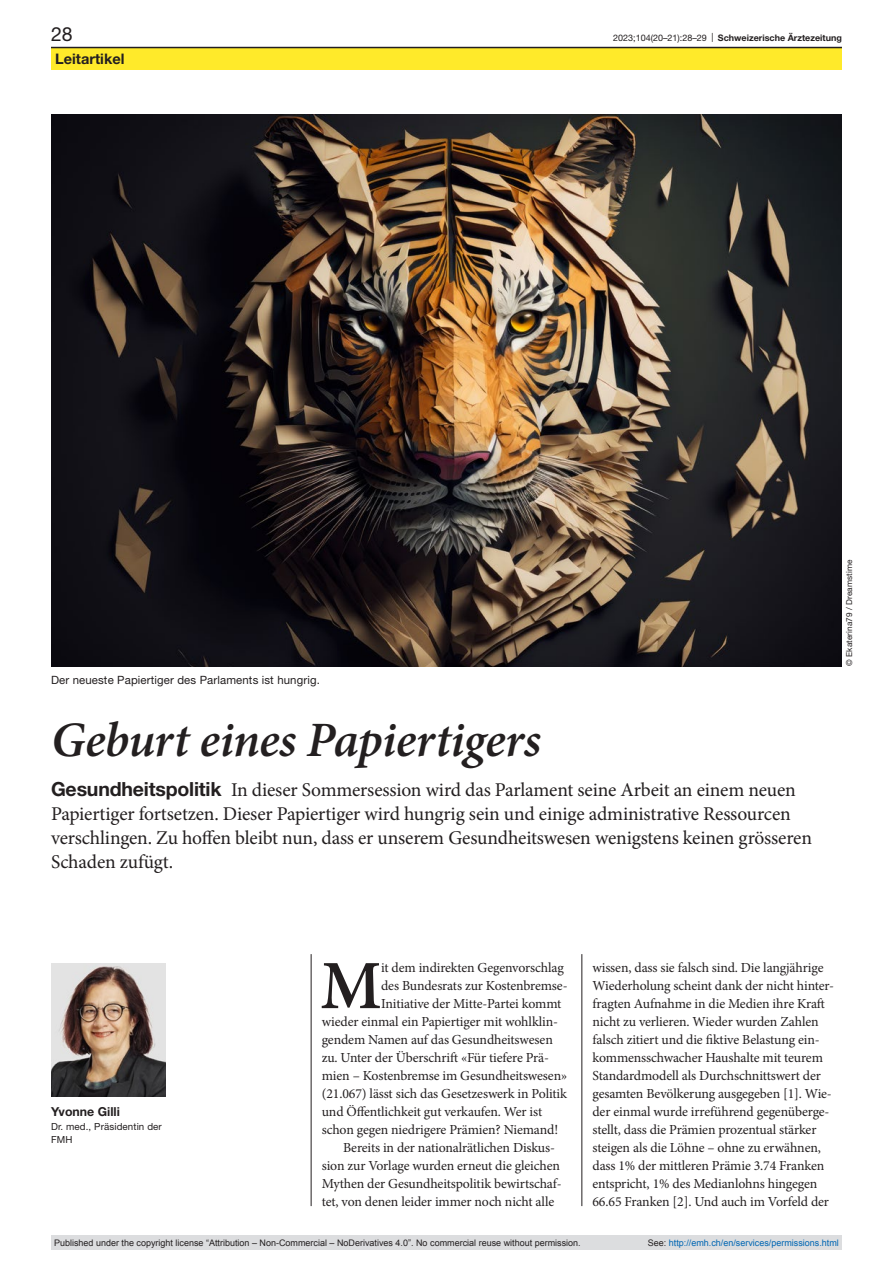
<style>
.page{position:relative;width:893px;height:1263px;background:#fff}
.page>*{position:absolute;margin:0;border:0;box-sizing:border-box;transform-origin:0 0}
.paragraph-left-initi{font:600 69.15px "Minion Pro";color:#231f20}
.article-title-33-ser{font:italic 600 49.5px "Minion Pro";letter-spacing:-.01em;color:#231f20}
.lead{font:19.5px/24px "Minion Pro";letter-spacing:-.01em;color:#231f20}
.t1{font:19.5px "Helvetica Neue LT Pro";color:#231f20}
.t2{font:700 14.55px "Helvetica Neue LT Pro";color:#231f20}
.paragraph-left-inden{font:13.8px/18px "Minion Pro";letter-spacing:-.01em;color:#231f20}
.paragraph-left-initi-2{font:13.8px "Minion Pro";letter-spacing:-.01em;color:#231f20}
.authors{font:700 12.3px "Helvetica Neue LT Pro";color:#231f20}
.figure-caption{font:11.4px "Helvetica Neue LT Pro";letter-spacing:.01em;color:#231f20}
.affiliations{font:9.75px/13.5px "Helvetica Neue LT Pro";letter-spacing:.01em;color:#231f20}
.t3{font:9px "Arial";color:#231f20}
.t4{font:700 9px "Helvetica Neue LT Pro";color:#231f20}
.t5{font:9px "Arial";color:#0066b3}
.credits{font:8.25px "Helvetica Neue LT Pro";letter-spacing:.01em;color:#231f20}
.s1{font-weight:400}
.s2{font-family:"Helvetica Neue LT Pro";font-weight:700}
.s3{color:#231f20}
</style>
<div class="page">
<img style="left:51px;top:115px;width:791px;height:551px">
<hr style="left:311px;top:954px;width:1px;height:252px;background:#231f20">
<hr style="left:582px;top:954px;width:1px;height:252px;background:#231f20">
<img style="left:51px;top:963px;width:114px;height:133px">
<div style="left:51px;top:47px;width:791px;height:23px;background:#ffea2a"></div>
<hr style="left:51px;top:47px;width:791px;height:1px;background:#231f20">
<div style="left:51px;top:1235px;width:791px;height:15px;background:#dcdddf"></div>
<h3 class="t1" style="left:51px;top:22px;width:23px">28</h3>
<p class="t4" style="left:613px;top:32px;width:230px"><span class="s1">2023;104(20–21):28–29 |</span> Schweizerische Ärztezeitung</p>
<p class="t2" style="left:55px;top:49px;width:71px">Leitartikel</p>
<p class="figure-caption" style="left:51px;top:673px;width:270px">Der neueste Papiertiger des Parlaments ist hungrig.</p>
<p class="article-title-33-ser" style="left:51px;top:705px;width:491px">Geburt eines Papiertigers</p>
<p class="lead" style="left:51px;top:778px;width:762px"><span class="s2">Gesundheitspolitik</span> In dieser Sommersession wird das Parlament seine Arbeit an einem neuen Papiertiger fortsetzen. Dieser Papiertiger wird hungrig sein und einige administrative Ressourcen verschlingen. Zu hoffen bleibt nun, dass er unserem Gesundheitswesen wenigstens keinen grösseren Schaden zufügt.</p>
<p class="credits" style="left:844px;top:666px;width:108px;rotate:-90deg">© Ekaterina79 / Dreamstime</p>
<p class="authors" style="left:51px;top:1104px;width:70px">Yvonne Gilli</p>
<p class="affiliations" style="left:51px;top:1119px;width:112px">Dr. med., Präsidentin der<br>FMH</p>
<p class="paragraph-left-initi" style="left:320px;top:938px;width:63px">M</p>
<p class="paragraph-left-initi-2" style="left:381px;top:958px;width:184px">it dem indirekten Gegenvorschlag</p>
<p class="paragraph-left-initi-2" style="left:381px;top:976px;width:188px">des Bundesrats zur Kostenbremse-</p>
<p class="paragraph-left-initi-2" style="left:381px;top:994px;width:182px">Initiative der Mitte-Partei kommt</p>
<p class="paragraph-left-initi-2" style="left:322px;top:1012px;width:238px">wieder einmal ein Papiertiger mit wohlklin-</p>
<p class="paragraph-left-initi-2" style="left:322px;top:1030px;width:233px">gendem Namen auf das Gesundheitswesen</p>
<p class="paragraph-left-initi-2" style="left:322px;top:1048px;width:229px">zu. Unter der Überschrift «Für tiefere Prä-</p>
<p class="paragraph-left-initi-2" style="left:322px;top:1066px;width:247px">mien – Kostenbremse im Gesundheitswesen»</p>
<p class="paragraph-left-initi-2" style="left:322px;top:1084px;width:247px">(21.067) lässt sich das Gesetzeswerk in Politik</p>
<p class="paragraph-left-initi-2" style="left:322px;top:1102px;width:222px">und Öffentlichkeit gut verkaufen. Wer ist</p>
<p class="paragraph-left-initi-2" style="left:322px;top:1120px;width:238px">schon gegen niedrigere Prämien? Niemand!</p>
<p class="paragraph-left-inden" style="left:322px;top:1139px;width:241px;text-indent:21px">Bereits in der nationalrätlichen Diskus&shy;sion zur Vorlage wurden erneut die gleichen Mythen der Gesundheitspolitik bewirtschaf&shy;tet, von denen leider immer noch nicht alle</p>
<p class="paragraph-left-inden" style="left:592px;top:959px;width:243px">wissen, dass sie falsch sind. Die langjährige Wiederholung scheint dank der nicht hinter&shy;fragten Aufnahme in die Medien ihre Kraft nicht zu verlieren. Wieder wurden Zahlen falsch zitiert und die fiktive Belastung ein&shy;kommensschwacher Haushalte mit teurem Standardmodell als Durchschnittswert der gesamten Bevölkerung ausgegeben [1]. Wie&shy;der einmal wurde irreführend gegenüberge&shy;stellt, dass die Prämien prozentual stärker steigen als die Löhne – ohne zu erwähnen, dass 1% der mittleren Prämie 3.74 Franken entspricht, 1% des Medianlohns hingegen 66.65 Franken [2]. Und auch im Vorfeld der</p>
<p class="t3" style="left:54px;top:1237px;width:528px">Published under the copyright license “Attribution – Non-Commercial – NoDerivatives 4.0”. No commercial reuse without permission.</p>
<p class="t5" style="left:648px;top:1237px;width:193px"><span class="s3">See:</span> http://emh.ch/en/services/permissions.html</p>
</div>
